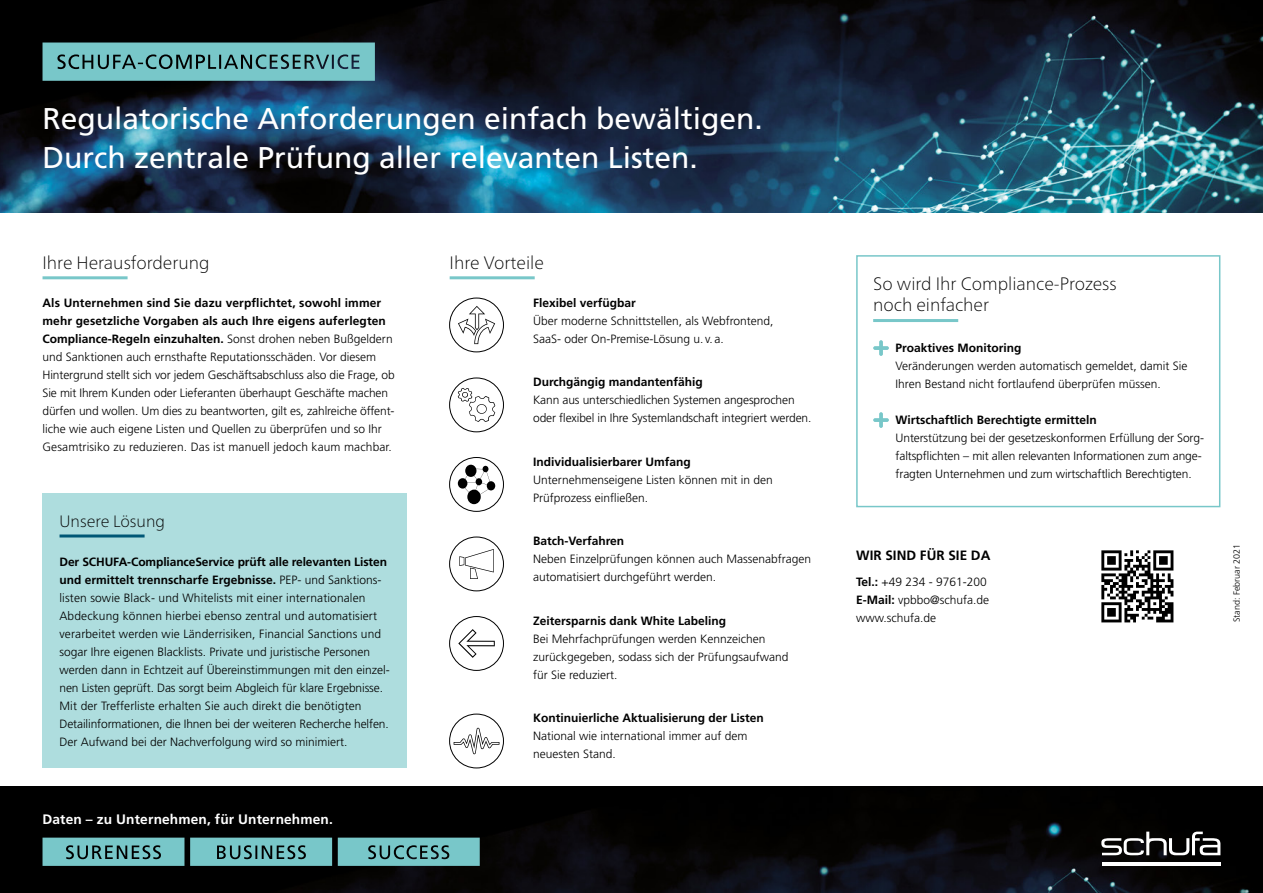
<style>
.page{position:relative;width:1263px;height:893px;background:#fff}
.page>*{position:absolute;margin:0;border:0;box-sizing:border-box;transform-origin:0 0}
.t1{font:30px/39px "Frutiger LT";color:#fff}
.t2{font:100 18px/21px "Frutiger Neue LT Pro";color:#000}
.t3{font:100 16.5px "Frutiger Neue LT Pro";color:#000}
.t4{font:700 13.65px "Frutiger LT";letter-spacing:.01em;color:#fff}
.t5{font:700 13.5px "Frutiger LT";color:#000}
.t6{font:300 12px/18px "Frutiger LT";color:#000}
.t7{font:700 12px "Frutiger LT";color:#000}
.t8{font:300 9px "Frutiger LT";color:#000}
.s1{font-weight:700}
</style>
<div class="page">
<img style="left:0;top:0;width:1263px;height:213px">
<img style="left:0;top:787px;width:1263px;height:106px">
<svg style="left:43px;top:838px;width:141px;height:28px"></svg>
<svg style="left:190px;top:838px;width:142px;height:28px"></svg>
<svg style="left:338px;top:838px;width:142px;height:28px"></svg>
<hr style="left:1102px;top:862px;width:118px;height:4px;background:#fff">
<svg style="left:1101px;top:832px;width:119px;height:23px"></svg>
<svg style="left:43px;top:43px;width:332px;height:38px"></svg>
<hr style="left:43px;top:276px;width:85px;height:3px;background:#78c7c9">
<hr style="left:450px;top:276px;width:85px;height:3px;background:#78c7c9">
<div style="left:856px;top:255px;width:364px;height:252px;border:2px solid #78c7c9"></div>
<div style="left:43px;top:493px;width:364px;height:274px;background:#aeddde"></div>
<hr style="left:60px;top:534px;width:85px;height:3px;background:#005776">
<svg style="left:1101px;top:550px;width:72px;height:72px"></svg>
<svg style="left:873px;top:340px;width:16px;height:16px"></svg>
<svg style="left:873px;top:412px;width:16px;height:16px"></svg>
<hr style="left:873px;top:319px;width:85px;height:3px;background:#78c7c9">
<div style="left:449px;top:378px;width:55px;height:54px;border:1px solid #000;border-radius:50%"></div>
<svg style="left:458px;top:388px;width:37px;height:34px"></svg>
<div style="left:449px;top:457px;width:55px;height:55px;border:1px solid #000;border-radius:50%"></div>
<svg style="left:458px;top:465px;width:37px;height:39px"></svg>
<div style="left:449px;top:298px;width:55px;height:54px;border:1px solid #000;border-radius:50%"></div>
<svg style="left:458px;top:306px;width:37px;height:38px"></svg>
<div style="left:449px;top:537px;width:55px;height:54px;border:1px solid #000;border-radius:50%"></div>
<svg style="left:459px;top:549px;width:35px;height:30px"></svg>
<div style="left:449px;top:714px;width:55px;height:54px;border:1px solid #000;border-radius:50%"></div>
<svg style="left:454px;top:728px;width:45px;height:26px"></svg>
<div style="left:449px;top:616px;width:55px;height:55px;border:1px solid #000;border-radius:50%"></div>
<svg style="left:458px;top:629px;width:37px;height:29px"></svg>
<h1 class="t1" style="left:43px;top:99px;width:722px">Regulatorische Anforderungen einfach bewältigen.<br>Durch zentrale Prüfung aller relevanten Listen.</h1>
<h2 class="t2" style="left:43px;top:252px;width:168px">Ihre Herausforderung</h2>
<h2 class="t2" style="left:450px;top:252px;width:96px">Ihre Vorteile</h2>
<p class="t6" style="left:43px;top:294px;width:354px"><span class="s1">Als Unternehmen sind Sie dazu verpflichtet, sowohl immer mehr gesetzliche Vorgaben als auch Ihre eigens auferlegten Compliance-Regeln einzuhalten.</span> Sonst drohen neben Bußgeldern und Sanktionen auch ernsthafte Reputationsschäden. Vor diesem Hintergrund stellt sich vor jedem Geschäftsabschluss also die Frage, ob Sie mit Ihrem Kunden oder Lieferanten überhaupt Geschäfte machen dürfen und wollen. Um dies zu beantworten, gilt es, zahlreiche öffent‑ liche wie auch eigene Listen und Quellen zu überprüfen und so Ihr Gesamtrisiko zu reduzieren. Das ist manuell jedoch kaum machbar.</p>
<h3 class="t3" style="left:60px;top:511px;width:107px">Unsere Lösung</h3>
<p class="t6" style="left:60px;top:553px;width:332px"><span class="s1">Der SCHUFA-ComplianceService prüft alle relevanten Listen und ermittelt trennscharfe Ergebnisse.</span> PEP- und Sanktions‑ listen sowie Black- und Whitelists mit einer internationalen Abdeckung können hierbei ebenso zentral und automatisiert verarbeitet werden wie Länderrisiken, Financial Sanctions und sogar Ihre eigenen Blacklists. Private und juristische Personen werden dann in Echtzeit auf Übereinstimmungen mit den einzel‑ nen Listen geprüft. Das sorgt beim Abgleich für klare Ergebnisse.<br>Mit der Trefferliste erhalten Sie auch direkt die benötigten Detailinformationen, die Ihnen bei der weiteren Recherche helfen.<br>Der Aufwand bei der Nachverfolgung wird so minimiert.</p>
<p class="t4" style="left:43px;top:811px;width:292px">Daten – zu Unternehmen, für Unternehmen.</p>
<p class="t7" style="left:533px;top:295px;width:104px">Flexibel verfügbar</p>
<p class="t6" style="left:533px;top:312px;width:242px">Über moderne Schnittstellen, als Webfrontend,<br>SaaS- oder On-Premise-Lösung u. v.a.</p>
<p class="t7" style="left:533px;top:375px;width:171px">Durchgängig mandantenfähig</p>
<p class="t6" style="left:533px;top:391px;width:280px">Kann aus unterschiedlichen Systemen angesprochen oder flexibel in Ihre Systemlandschaft integriert werden.</p>
<p class="t7" style="left:533px;top:454px;width:159px">Individualisierbarer Umfang</p>
<p class="t6" style="left:533px;top:471px;width:241px">Unternehmenseigene Listen können mit in den<br>Prüfprozess einfließen.</p>
<p class="t7" style="left:533px;top:534px;width:93px">Batch-Verfahren</p>
<p class="t6" style="left:533px;top:550px;width:280px">Neben Einzelprüfungen können auch Massenabfragen automatisiert durchgeführt werden.</p>
<p class="t7" style="left:533px;top:613px;width:194px">Zeitersparnis dank White Labeling</p>
<p class="t6" style="left:533px;top:630px;width:257px">Bei Mehrfachprüfungen werden Kennzeichen zurückgegeben, sodass sich der Prüfungsaufwand für Sie reduziert.</p>
<p class="t7" style="left:533px;top:711px;width:232px">Kontinuierliche Aktualisierung der Listen</p>
<p class="t6" style="left:533px;top:727px;width:216px">National wie international immer auf dem neuesten Stand.</p>
<h2 class="t2" style="left:873px;top:273px;width:245px">So wird Ihr Compliance-Prozess noch einfacher</h2>
<p class="t7" style="left:895px;top:341px;width:127px">Proaktives Monitoring</p>
<p class="t6" style="left:895px;top:357px;width:293px">Veränderungen werden automatisch gemeldet, damit Sie<br>Ihren Bestand nicht fortlaufend überprüfen müssen.</p>
<p class="t7" style="left:895px;top:413px;width:203px">Wirtschaftlich Berechtigte ermitteln</p>
<p class="t6" style="left:895px;top:429px;width:310px">Unterstützung bei der gesetzeskonformen Erfüllung der Sorg‑ faltspflichten – mit allen relevanten Informationen zum ange‑ fragten Unternehmen und zum wirtschaftlich Berechtigten.</p>
<p class="t5" style="left:856px;top:547px;width:136px">WIR SIND FÜR SIE DA</p>
<p class="t6" style="left:856px;top:573px;width:134px"><span class="s1">Tel.:</span> +49 234 - 9761-200<br><span class="s1">E-Mail:</span> vpbbo@schufa.de www.schufa.de</p>
<p class="t8" style="left:1232px;top:622px;width:80px;rotate:-90deg">Stand: Februar 2021</p>
</div>
